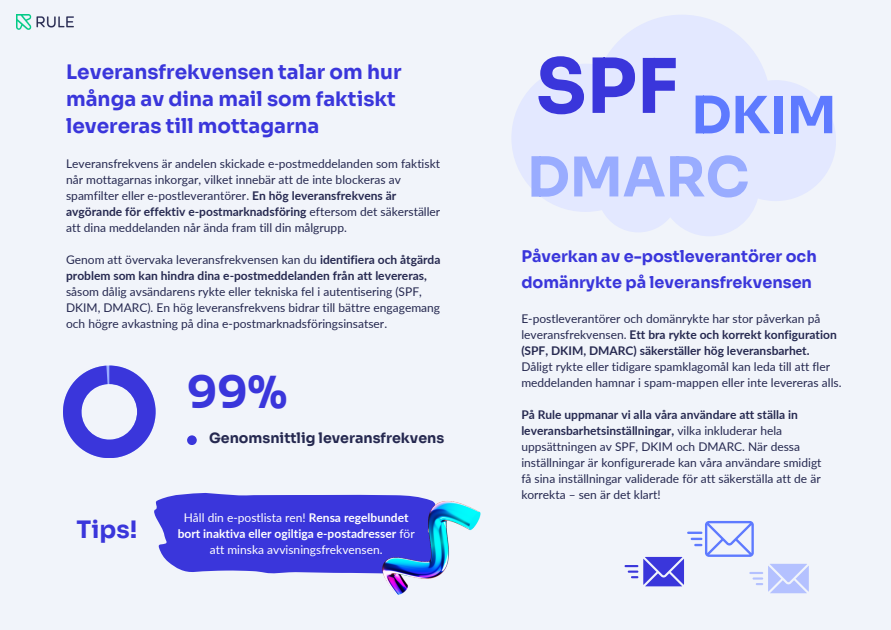
<style>
.page{position:relative;width:891px;height:630px;background:#f1f4fa}
.page>*{position:absolute;margin:0;border:0;box-sizing:border-box;transform-origin:0 0}
.t1{font:700 75.2px "Sora";color:#3a36db}
.t2{font:700 54.8px "Sora";color:#99acff}
.t3{font:700 51.2px "Sora";color:#5e7aff}
.t4{font:700 44.4px "Sora";color:#3a36db}
.t5{font:700 24px "Sora";color:#3a36db}
.t6{font:700 20px/26.8px "Sora";color:#3a36db}
.t7{font:700 16px/26.8px "Sora";color:#3a36db}
.t8{font:700 14px "Sora";color:#262950}
.t9{font:12px/16px "Lato";color:#262950}
.t10{font:12px/16px "Lato";color:#fff;text-align:center}
.s1{font-weight:700}
</style>
<div class="page">
<svg style="left:63px;top:366px;width:93px;height:92px"></svg>
<div style="left:187px;top:435px;width:10px;height:10px;background:#3a36db;border-radius:50%"></div>
<svg style="left:625px;top:521px;width:184px;height:72px"></svg>
<svg style="left:154px;top:493px;width:217px;height:81px;background:#4945dd"></svg>
<img style="left:16px;top:15px;width:57px;height:15px">
<svg style="left:512px;top:15px;width:323px;height:221px;fill:#e3e8ff"></svg>
<img style="left:371px;top:495px;width:110px;height:100px">
<p class="t6" style="left:66px;top:59px;width:337px">Leveransfrekvensen talar om hur många av dina mail som faktiskt levereras till mottagarna</p>
<p class="t9" style="left:66px;top:156px;width:376px">Leveransfrekvens är andelen skickade e-postmeddelanden som faktiskt når mottagarnas inkorgar, vilket innebär att de inte blockeras av spamfilter eller e-postleverantörer. <span class="s1">En hög leveransfrekvens är avgörande för effektiv e-postmarknadsföring</span> eftersom det säkerställer att dina meddelanden når ända fram till din målgrupp.</p>
<p class="t9" style="left:66px;top:252px;width:376px">Genom att övervaka leveransfrekvensen kan du <span class="s1">identifiera och åtgärda problem som kan hindra dina e-postmeddelanden från att levereras, </span>såsom dålig avsändarens rykte eller tekniska fel i autentisering (SPF, DKIM, DMARC). En hög leveransfrekvens bidrar till bättre engagemang och högre avkastning på dina e-postmarknadsföringsinsatser.</p>
<p class="t4" style="left:187px;top:364px;width:102px">99%</p>
<p class="t8" style="left:209px;top:429px;width:237px">Genomsnittlig leveransfrekvens</p>
<h6 class="t5" style="left:77px;top:515px;width:62px">Tips!</h6>
<p class="t10" style="left:178px;top:509px;width:239px">Håll din e-postlista ren! <span class="s1">Rensa regelbundet bort inaktiva eller ogiltiga e-postadresser</span> för att minska avvisningsfrekvensen.</p>
<h1 class="t1" style="left:536px;top:40px;width:144px">SPF</h1>
<h2 class="t3" style="left:691px;top:84px;width:147px">DKIM</h2>
<h2 class="t2" style="left:527px;top:143px;width:224px">DMARC</h2>
<p class="t7" style="left:521px;top:243px;width:297px">Påverkan av e-postleverantörer och domänrykte på leveransfrekvensen</p>
<p class="t9" style="left:521px;top:310px;width:322px">E-postleverantörer och domänrykte har stor påverkan på leveransfrekvensen. <span class="s1">Ett bra rykte och korrekt konfiguration (SPF, DKIM, DMARC) säkerställer hög leveransbarhet.<br></span>Dåligt rykte eller tidigare spamklagomål kan leda till att fler meddelanden hamnar i spam-mappen eller inte levereras alls.</p>
<h4 class="t9" style="left:521px;top:406px;width:302px"><span class="s1">På Rule uppmanar vi alla våra användare att ställa in leveransbarhetsinställningar,</span> vilka inkluderar hela uppsättningen av SPF, DKIM och DMARC. När dessa inställningar är konfigurerade kan våra användare smidigt</h4>
<p class="t9" style="left:521px;top:470px;width:301px">få sina inställningar validerade för att säkerställa att de är korrekta – sen är det klart!</p>
</div>
